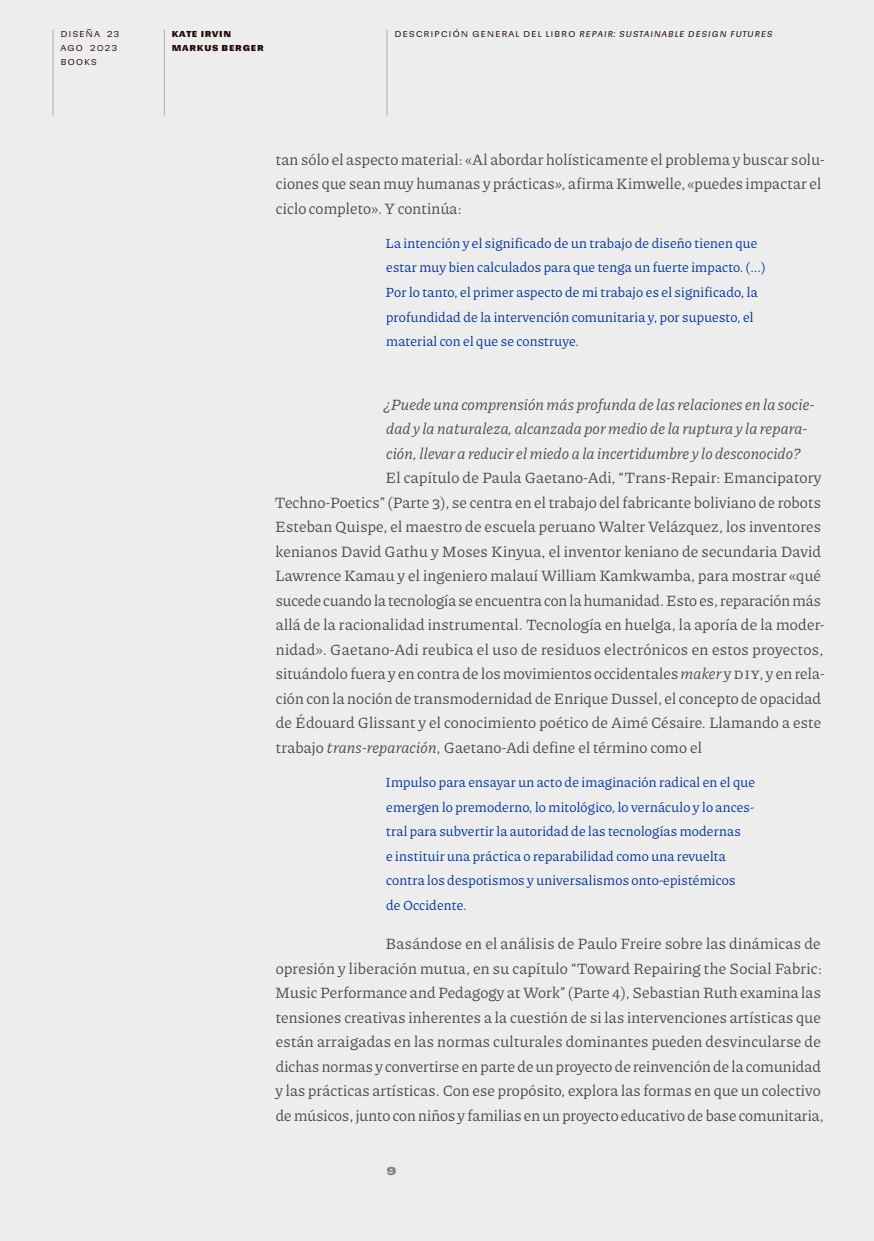
<style>
.page{position:relative;width:874px;height:1241px;background:#fff}
.page>*{position:absolute;margin:0;border:0;box-sizing:border-box;transform-origin:0 0}
.Texto_con_sangría{font:15.75px/24.5px "Piazzolla";letter-spacing:.01em;color:#4c4651}
.Pregunta{font:italic 15.75px/24.5px "Piazzolla";letter-spacing:.01em;color:#4c4651}
.Texto_con_sangría___track{font:15.75px/24.5px "Piazzolla";letter-spacing:.015em;color:#4c4651}
.cita{font:14px/24.5px "Piazzolla";letter-spacing:.01em;color:#00339b}
.t1{font:700 14px "Sudamerican Grotesk";color:#828282}
.t2{font:italic 10.5px "Sudamerican Grotesk";letter-spacing:.07em;color:#260808}
.t3{font:700 10.5px/14px "Sudamerican Grotesk";letter-spacing:.07em;color:#260808}
.t4{font:10.5px/14px "Sudamerican Grotesk";letter-spacing:.07em;color:#260808}
.s1{font-style:normal}
.s2{font-style:italic}
</style>
<div class="page">
<div style="left:0;top:0;width:873px;height:1240px;background:#ededed"></div>
<hr style="left:52px;top:30px;width:1px;height:85px;background:#ababab">
<hr style="left:164px;top:30px;width:1px;height:85px;background:#ababab">
<hr style="left:386px;top:30px;width:1px;height:85px;background:#ababab">
<p class="t4" style="left:60px;top:26px;width:60px">Diseña 23</p>
<p class="t2" style="left:394px;top:24px;width:379px"><span class="s1">Descripción general d el libro</span> Repair: Sustainable Design Futures</p>
<p class="t4" style="left:60px;top:40px;width:58px">ago 2023<br>Books</p>
<p class="t3" style="left:172px;top:26px;width:93px">Kate Irvin<br>Markus Berger</p>
<p class="Texto_con_sangría___track" style="left:275px;top:146px;width:550px">tan sólo el aspecto material: «Al abordar holísticamente el problema y buscar solu&shy;ciones que sean muy humanas y prácticas», afirma Kimwelle, «puedes impactar el ciclo completo». Y continúa:</p>
<p class="cita" style="left:385px;top:230px;width:381px">La intención y el significado de un trabajo de diseño tienen que estar muy bien calculados para que tenga un fuerte impacto. (...)<br>Por lo tanto, el primer aspecto de mi trabajo es el significado, la profundidad de la intervención comunitaria y, por supuesto, el material con el que se construye.</p>
<p class="Pregunta" style="left:384px;top:391px;width:431px">¿Puede una comprensión más profunda de las relaciones en la socie&shy;dad y la naturaleza, alcanzada por medio de la ruptura y la repara&shy;ción, llevar a reducir el miedo a la incertidumbre y lo desconocido?</p>
<p class="Texto_con_sangría" style="left:275px;top:465px;width:551px;text-indent:110px">El capítulo de Paula Gaetano-Adi, “Trans-Repair: Emancipatory Techno-Poetics” (Parte 3), se centra en el trabajo del fabricante boliviano de robots Esteban Quispe, el maestro de escuela peruano Walter Velázquez, los inventores kenianos David Gathu y Moses Kinyua, el inventor keniano de secundaria David Lawrence Kamau y el ingeniero malauí William Kamkwamba, para mostrar «qué sucede cuando la tecnología se encuentra con la humanidad. Esto es, reparación más allá de la racionalidad instrumental. Tecnología en huelga, la aporía de la moder&shy;nidad». Gaetano-Adi reubica el uso de residuos electrónicos en estos proyectos, situándolo fuera y en contra de los movimientos occidentales <span class="s2">maker</span> y DIY, y en rela&shy;ción con la noción de transmodernidad de Enrique Dussel, el concepto de opacidad de Édouard Glissant y el conocimiento poético de Aimé Césaire. Llamando a este trabajo <span class="s2">trans-reparación</span>, Gaetano-Adi define el término como el</p>
<p class="cita" style="left:385px;top:769px;width:371px">Impulso para ensayar un acto de imaginación radical en el que emergen lo premoderno, lo mitológico, lo vernáculo y lo ances&shy;tral para subvertir la autoridad de las tecnologías modernas<br>e instituir una práctica o reparabilidad como una revuelta contra los despotismos y universalismos onto-epistémicos<br>de Occidente.</p>
<p class="Texto_con_sangría" style="left:275px;top:930px;width:550px;text-indent:110px">Basándose en el análisis de Paulo Freire sobre las dinámicas de opresión y liberación mutua, en su capítulo “Toward Repairing the Social Fabric:<br>Music Performance and Pedagogy at Work” (Parte 4), Sebastian Ruth examina las tensiones creativas inherentes a la cuestión de si las intervenciones artísticas que están arraigadas en las normas culturales dominantes pueden desvincularse de dichas normas y convertirse en parte de un proyecto de reinvención de la comunidad y las prácticas artísticas. Con ese propósito, explora las formas en que un colectivo de músicos, junto con niños y familias en un proyecto educativo de base comunitaria,</p>
<p class="t1" style="left:386px;top:1158px;width:12px">9</p>
</div>
